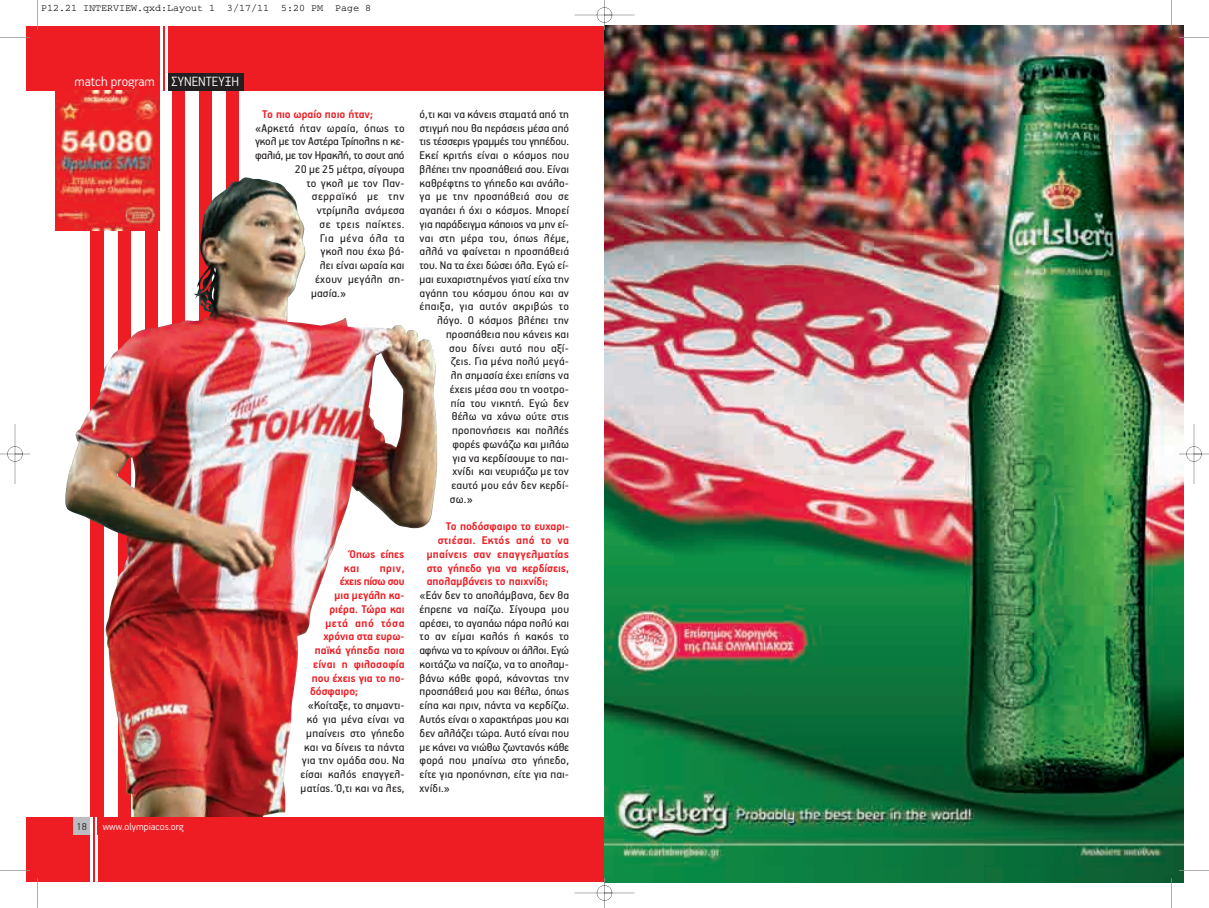
<style>
.page{position:relative;width:1209px;height:908px;background:#fff}
.page>*{position:absolute;margin:0;border:0;box-sizing:border-box;transform-origin:0 0}
.t1{font:300 15px "PF Handbook";color:#fff}
.t2{font:12.5px/13.8px "PF Handbook";letter-spacing:.015em;color:#231f20;text-align:right}
.t3{font:700 12.5px/13.8px "PF Handbook";color:#ee1d23}
.t4{font:12.5px "PF Handbook";letter-spacing:-.01em;color:#231f20}
.t5{font:12.5px "PF Handbook";letter-spacing:-.015em;color:#231f20}
.t6{font:12.5px "PF Handbook";letter-spacing:-.005em;color:#231f20}
.t7{font:12.5px "PF Handbook";letter-spacing:.05em;color:#231f20}
.t8{font:700 12.5px "PF Handbook";letter-spacing:.02em;color:#ee1d23}
.t9{font:700 12.5px "PF Handbook";letter-spacing:.025em;color:#ee1d23}
.t10{font:12.5px "PF Handbook";letter-spacing:.035em;color:#231f20}
.t11{font:700 12.5px "PF Handbook";letter-spacing:-.03em;color:#ee1d23}
.t12{font:700 12.5px "PF Handbook";letter-spacing:.04em;color:#ee1d23}
.t13{font:300 11.25px "PF Handbook";color:#fff}
.t14{font:300 11.25px "PF Handbook";color:#231f20}
.t15{font:10px "Courier";color:#000}
</style>
<div class="page">
<img style="left:0;top:0;width:1209px;height:908px">
<p class="t15" style="left:41px;top:5px;width:332px">P12.21 INTERVIEW.qxd:Layout 1 3/17/11 5:20 PM Page 8</p>
<p class="t1" style="left:75px;top:76px;width:82px">match program</p>
<p class="t1" style="left:172px;top:76px;width:69px">ΣΥΝΕΝΤΕΥΞΗ</p>
<p class="t14" style="left:77px;top:822px;width:12px">18</p>
<p class="t13" style="left:103px;top:822px;width:82px">www.olympiacos.org</p>
<p class="t3" style="left:262px;top:108px;width:112px">Το πιο ωραίο ποιο ήταν;</p>
<p class="t2" style="left:255px;top:122px;width:151px">«Αρκετά ήταν ωραία, όπως το</p>
<p class="t5" style="left:255px;top:138px;width:151px">γκολ με τον Αστέρα Τρίπολης η κε-</p>
<p class="t5" style="left:255px;top:151px;width:151px">φαλιά, με τον Ηρακλή, το σουτ από</p>
<p class="t2" style="left:295px;top:163px;width:111px">20 με 25 μέτρα, σίγουρα</p>
<p class="t2" style="left:307px;top:177px;width:100px">το γκολ με τον Παν-</p>
<p class="t7" style="left:312px;top:193px;width:94px">σερραϊκό με την</p>
<p class="t2" style="left:317px;top:204px;width:89px">ντρίμπλα ανάμεσα</p>
<p class="t10" style="left:320px;top:220px;width:86px">σε τρεις παίκτες.</p>
<p class="t7" style="left:320px;top:234px;width:86px">Για μένα όλα τα</p>
<p class="t2" style="left:321px;top:246px;width:86px">γκολ που έχω βά-</p>
<p class="t2" style="left:320px;top:259px;width:86px">λει είναι ωραία και</p>
<p class="t2" style="left:315px;top:273px;width:91px">έχουν μεγάλη ση-</p>
<p class="t2" style="left:311px;top:287px;width:36px">μασία.»</p>
<p class="t3" style="left:344px;top:548px;width:62px;text-indent:6px">Όπως είπες και</p>
<p class="t3" style="left:380px;top:562px;width:26px">πριν,</p>
<p class="t11" style="left:340px;top:578px;width:66px">έχεις πίσω σου</p>
<p class="t3" style="left:335px;top:589px;width:71px">μια μεγάλη κα-</p>
<p class="t3" style="left:329px;top:603px;width:77px">ριέρα. Τώρα και</p>
<p class="t12" style="left:325px;top:619px;width:81px">μετά από τόσα</p>
<p class="t3" style="left:323px;top:631px;width:83px">χρόνια στα ευρω-</p>
<p class="t3" style="left:315px;top:644px;width:91px">παϊκά γήπεδα ποια</p>
<p class="t3" style="left:313px;top:658px;width:93px">είναι η φιλοσοφία</p>
<p class="t3" style="left:312px;top:672px;width:94px">που έχεις για το πο-</p>
<p class="t3" style="left:310px;top:686px;width:50px">δόσφαιρο;</p>
<p class="t2" style="left:300px;top:699px;width:106px">«Κοίταξε, το σημαντι&shy;κό για μένα είναι να μπαίνεις στο γήπεδο και να δίνεις τα πάντα για την ομάδα σου. Να είσαι καλός επαγγελ&shy;ματίας. Ό,τι και να λες,</p>
<p class="t2" style="left:420px;top:108px;width:151px">ό,τι και να κάνεις σταματά από τη</p>
<p class="t2" style="left:420px;top:122px;width:151px">στιγμή που θα περάσεις μέσα από</p>
<p class="t4" style="left:420px;top:138px;width:151px">τις τέσσερις γραμμές του γηπέδου.</p>
<p class="t2" style="left:420px;top:149px;width:151px">Εκεί κριτής είναι ο κόσμος που</p>
<p class="t2" style="left:420px;top:163px;width:151px">βλέπει την προσπάθειά σου. Είναι</p>
<p class="t2" style="left:420px;top:177px;width:151px">καθρέφτης το γήπεδο και ανάλο-</p>
<p class="t2" style="left:420px;top:191px;width:151px">γα με την προσπάθειά σου σε</p>
<p class="t2" style="left:419px;top:204px;width:151px">αγαπάει ή όχι ο κόσμος. Μπορεί</p>
<p class="t4" style="left:420px;top:220px;width:151px">για παράδειγμα κάποιος να μην εί-</p>
<p class="t2" style="left:419px;top:232px;width:151px">ναι στη μέρα του, όπως λέμε,</p>
<p class="t2" style="left:419px;top:246px;width:151px">αλλά να φαίνεται η προσπάθειά</p>
<p class="t6" style="left:419px;top:261px;width:151px">του. Να τα έχει δώσει όλα. Εγώ εί-</p>
<p class="t2" style="left:420px;top:273px;width:151px">μαι ευχαριστημένος γιατί είχα την</p>
<p class="t2" style="left:420px;top:287px;width:151px">αγάπη του κόσμου όπου και αν</p>
<p class="t2" style="left:420px;top:301px;width:151px">έπαιξα, για αυτόν ακριβώς το</p>
<p class="t2" style="left:437px;top:314px;width:133px">λόγο. Ο κόσμος βλέπει την</p>
<p class="t2" style="left:446px;top:328px;width:124px">προσπάθεια που κάνεις και</p>
<p class="t2" style="left:449px;top:342px;width:121px">σου δίνει αυτό που αξί-</p>
<p class="t2" style="left:451px;top:356px;width:120px">ζεις. Για μένα πολύ μεγά-</p>
<p class="t2" style="left:451px;top:369px;width:120px">λη σημασία έχει επίσης να</p>
<p class="t2" style="left:450px;top:383px;width:121px">έχεις μέσα σου τη νοοτρο-</p>
<p class="t2" style="left:451px;top:397px;width:120px">πία του νικητή. Εγώ δεν</p>
<p class="t2" style="left:452px;top:411px;width:119px">θέλω να χάνω ούτε στις</p>
<p class="t2" style="left:452px;top:424px;width:118px">προπονήσεις και πολλές</p>
<p class="t2" style="left:452px;top:438px;width:118px">φορές φωνάζω και μιλάω</p>
<p class="t2" style="left:452px;top:452px;width:118px">για να κερδίσουμε το παι-</p>
<p class="t2" style="left:452px;top:466px;width:118px">χνίδι και νευριάζω με τον</p>
<p class="t2" style="left:451px;top:479px;width:119px">εαυτό μου εάν δεν κερδί-</p>
<p class="t2" style="left:450px;top:493px;width:24px">σω.»</p>
<p class="t3" style="left:446px;top:521px;width:125px">Το ποδόσφαιρο το ευχαρι-</p>
<p class="t9" style="left:438px;top:536px;width:133px">στιέσαι. Εκτός από το να</p>
<p class="t8" style="left:427px;top:550px;width:144px">μπαίνεις σαν επαγγελματίας</p>
<p class="t3" style="left:427px;top:562px;width:144px">στο γήπεδο για να κερδίσεις,</p>
<p class="t3" style="left:427px;top:576px;width:123px">απολαμβάνεις το παιχνίδι;</p>
<p class="t2" style="left:420px;top:589px;width:151px;text-align:justify">«Εάν δεν το απολάμβανα, δεν θα έπρεπε να παίζω. Σίγουρα μου αρέσει, το αγαπάω πάρα πολύ και το αν είμαι καλός ή κακός το αφήνω να το κρίνουν οι άλλοι. Εγώ κοιτάζω να παίζω, να το απολαμ&shy;βάνω κάθε φορά, κάνοντας την προσπάθειά μου και θέλω, όπως είπα και πριν, πάντα να κερδίζω.<br>Αυτός είναι ο χαρακτήρας μου και δεν αλλάζει τώρα. Αυτό είναι που με κάνει να νιώθω ζωντανός κάθε φορά που μπαίνω στο γήπεδο, είτε για προπόνηση, είτε για παι&shy;χνίδι.»</p>
</div>
